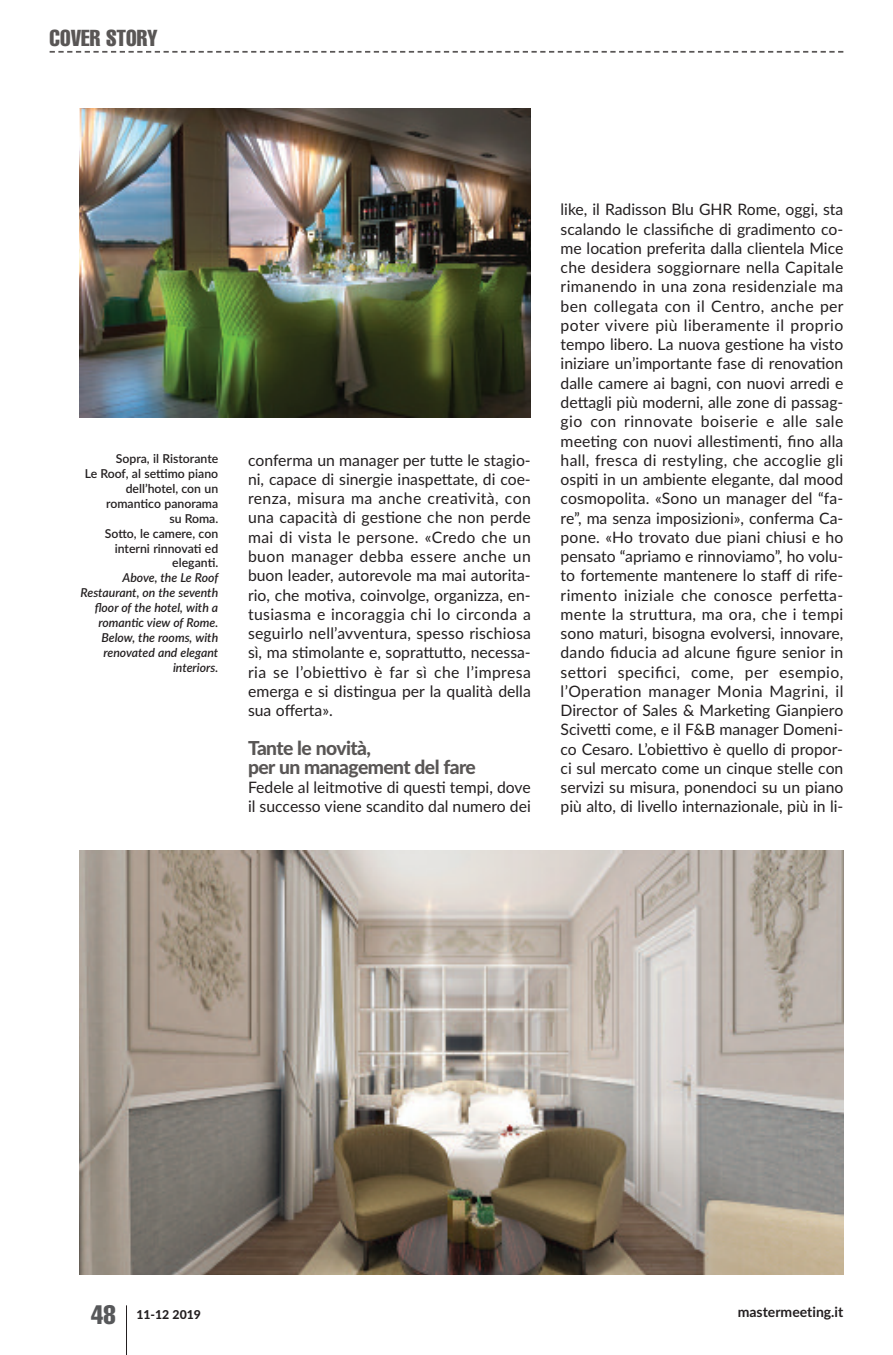
<style>
.page{position:relative;width:893px;height:1355px;background:#fff}
.page>*{position:absolute;margin:0;border:0;box-sizing:border-box;transform-origin:0 0}
.t1{font:extra-condensed 26.25px "Helvetica";color:#57585a}
.t2{font:extra-condensed 22.75px "Helvetica";color:#595655}
.t3{font:800 19.25px/19.2px "Lato";letter-spacing:-.03em;color:#595655}
.t4{font:15.75px/19.2px "Lato";color:#231f20;text-align:justify}
.t5{font:700 14px "Lato";color:#231f20}
.t6{font:italic 600 12.25px/14.9px "Lato";color:#231f20;text-align:right}
.t7{font:600 12.25px/14.9px "Lato";color:#231f20;text-align:right}
.t8{font:800 12.25px "Lato";color:#231f20}
</style>
<div class="page">
<hr style="left:126px;top:1305px;width:1px;height:49px;background:#231f20">
<svg style="left:50px;top:51px;width:793px;height:2px"></svg>
<img style="left:79px;top:850px;width:764px;height:424px">
<img style="left:79px;top:108px;width:452px;height:309px">
<h2 class="t2" style="left:50px;top:30px;width:109px">COVER STORY</h2>
<p class="t7" style="left:85px;top:451px;width:135px">Sopra, il Ristorante<br>Le Roof, al settimo piano dell’hotel, con un romantico panorama<br>su Roma.<br>Sotto, le camere, con interni rinnovati ed eleganti.</p>
<p class="t6" style="left:81px;top:570px;width:139px">Above, the Le Roof<br>Restaurant, on the seventh floor of the hotel, with a romantic view of Rome.<br>Below, the rooms, with renovated and elegant interiors.</p>
<p class="t4" style="left:248px;top:450px;width:284px">conferma un manager per tutte le stagio&shy;ni, capace di sinergie inaspettate, di coe&shy;renza, misura ma anche creatività, con una capacità di gestione che non perde mai di vista le persone. «Credo che un buon manager debba essere anche un buon leader, autorevole ma mai autorita&shy;rio, che motiva, coinvolge, organizza, en&shy;tusiasma e incoraggia chi lo circonda a seguirlo nell’avventura, spesso rischiosa sì, ma stimolante e, soprattutto, necessa&shy;ria se l’obiettivo è far sì che l’impresa emerga e si distingua per la qualità della sua offerta».</p>
<p class="t3" style="left:248px;top:738px;width:229px">tante le novità,<br>per un management del fare</p>
<p class="t4" style="left:248px;top:778px;width:284px">Fedele al leitmotive di questi tempi, dove il successo viene scandito dal numero dei</p>
<p class="t4" style="left:561px;top:200px;width:285px">like, il Radisson Blu GHR Rome, oggi, sta scalando le classifiche di gradimento co&shy;me location preferita dalla clientela Mice che desidera soggiornare nella Capitale rimanendo in una zona residenziale ma ben collegata con il Centro, anche per poter vivere più liberamente il proprio tempo libero. La nuova gestione ha visto iniziare un’importante fase di renovation dalle camere ai bagni, con nuovi arredi e dettagli più moderni, alle zone di passag&shy;gio con rinnovate boiserie e alle sale meeting con nuovi allestimenti, fino alla hall, fresca di restyling, che accoglie gli ospiti in un ambiente elegante, dal mood cosmopolita. «Sono un manager del “fa&shy;re”, ma senza imposizioni», conferma Ca&shy;pone. «Ho trovato due piani chiusi e ho pensato “apriamo e rinnoviamo”, ho volu&shy;to fortemente mantenere lo staff di rife&shy;rimento iniziale che conosce perfetta&shy;mente la struttura, ma ora, che i tempi sono maturi, bisogna evolversi, innovare, dando fiducia ad alcune figure senior in settori specifici, come, per esempio, l’Operation manager Monia Magrini, il Director of Sales &amp; Marketing Gianpiero Scivetti come, e il F&amp;B manager Domeni&shy;co Cesaro. L’obiettivo è quello di propor&shy;ci sul mercato come un cinque stelle con servizi su misura, ponendoci su un piano più alto, di livello internazionale, più in li-</p>
<h1 class="t1" style="left:91px;top:1305px;width:26px">48</h1>
<p class="t8" style="left:136px;top:1307px;width:66px">11-12 2019</p>
<p class="t5" style="left:738px;top:1303px;width:107px">mastermeeting.it</p>
</div>
